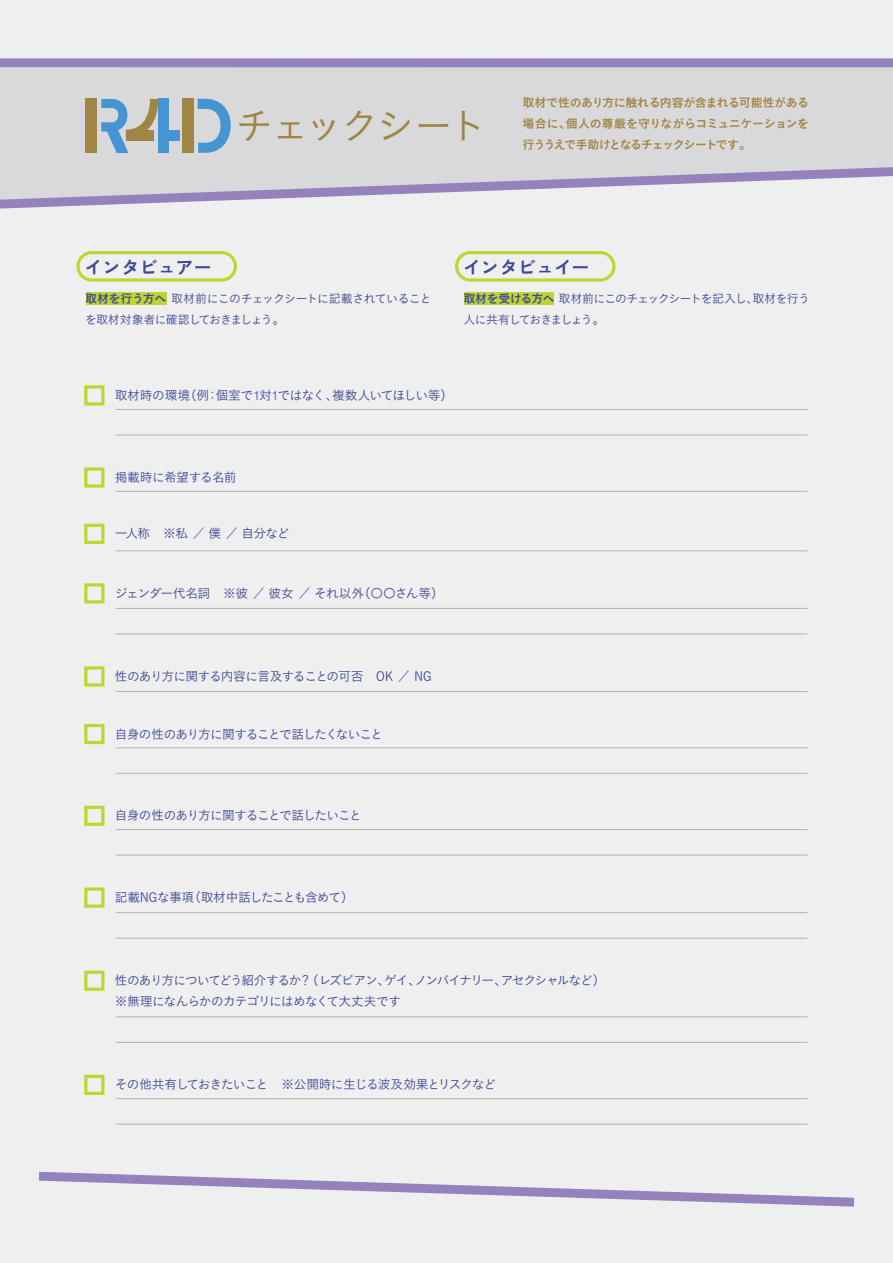
<style>
.page{position:relative;width:893px;height:1263px;background:#efefef}
.page>*{position:absolute;margin:0;border:0;box-sizing:border-box;transform-origin:0 0}
.t1{font:38.25px "Koburina Go Std W3";letter-spacing:-.07em;color:#9f8645}
.t2{font:700 18px "Zen Kaku Gothic New";color:#3e4994}
.t3{font:12.75px/21px "Koburina Go Std W3";letter-spacing:-.07em;color:#3e4994}
.t4{font:12.75px "Koburina Go Std W3";letter-spacing:-.03em;color:#3e4994}
.t5{font:12.75px "Koburina Go Std W3";letter-spacing:-.045em;color:#3e4994}
.t6{font:12px/21px "Koburina Go Std W3";letter-spacing:-.07em;color:#3e4994}
.t7{font:12px/21px "Koburina Go Std W6";letter-spacing:-.055em;color:#9f8645;text-align:justify}
.s1{font-family:"Koburina Go Std W6"}
.s2{font-family:"Helvetica Neue LT Std";font-weight:300}
.s3{font-family:"Koburina Go Std W1"}
</style>
<div class="page">
<div style="left:84px;top:583px;width:20px;height:20px;border:3px solid #c0d630"></div>
<hr style="left:116px;top:633px;width:691px;height:1px;background:#b5b5b6">
<hr style="left:116px;top:608px;width:691px;height:1px;background:#b5b5b6">
<div style="left:84px;top:666px;width:20px;height:20px;border:3px solid #c0d630"></div>
<hr style="left:116px;top:691px;width:691px;height:1px;background:#b5b5b6">
<div style="left:84px;top:806px;width:20px;height:20px;border:3px solid #c0d630"></div>
<hr style="left:116px;top:829px;width:691px;height:1px;background:#b5b5b6">
<hr style="left:116px;top:854px;width:691px;height:2px;background:#b5b5b6">
<svg style="left:38px;top:1171px;width:817px;height:36px"></svg>
<div style="left:84px;top:385px;width:20px;height:21px;border:3px solid #c0d630"></div>
<hr style="left:116px;top:434px;width:691px;height:1px;background:#b5b5b6">
<hr style="left:116px;top:409px;width:691px;height:1px;background:#b5b5b6">
<div style="left:84px;top:467px;width:20px;height:21px;border:3px solid #c0d630"></div>
<hr style="left:116px;top:491px;width:691px;height:1px;background:#b5b5b6">
<div style="left:84px;top:524px;width:20px;height:20px;border:3px solid #c0d630"></div>
<hr style="left:116px;top:550px;width:691px;height:1px;background:#b5b5b6">
<div style="left:84px;top:724px;width:20px;height:20px;border:3px solid #c0d630"></div>
<hr style="left:116px;top:747px;width:691px;height:1px;background:#b5b5b6">
<hr style="left:116px;top:773px;width:691px;height:1px;background:#b5b5b6">
<div style="left:84px;top:1075px;width:20px;height:20px;border:3px solid #c0d630"></div>
<hr style="left:116px;top:1098px;width:691px;height:1px;background:#b5b5b6">
<hr style="left:116px;top:1123px;width:691px;height:2px;background:#b5b5b6">
<div style="left:86px;top:292px;width:80px;height:13px;background:#c0d630"></div>
<div style="left:464px;top:292px;width:90px;height:13px;background:#c0d630"></div>
<div style="left:76px;top:251px;width:161px;height:31px;border:3px solid #c0d630;border-radius:14px"></div>
<div style="left:455px;top:251px;width:160px;height:31px;border:3px solid #c0d630;border-radius:14px"></div>
<div style="left:0;top:67px;width:893px;height:95px;background:#d9d9dc"></div>
<div style="left:0;top:58px;width:893px;height:9px;background:#9382bb"></div>
<svg style="left:0;top:162px;width:893px;height:47px"></svg>
<div style="left:182px;top:99px;width:12px;height:54px;background:#9f8645"></div>
<svg style="left:198px;top:99px;width:33px;height:54px;background:#94b9d7"></svg>
<div style="left:167px;top:131px;width:13px;height:10px;background:#4595d2"></div>
<div style="left:158px;top:99px;width:11px;height:54px;background:#4595d2"></div>
<div style="left:86px;top:99px;width:11px;height:54px;background:#9f8645"></div>
<svg style="left:101px;top:99px;width:57px;height:54px;background:#a7b7bb"></svg>
<div style="left:84px;top:887px;width:20px;height:21px;border:3px solid #c0d630"></div>
<hr style="left:116px;top:912px;width:691px;height:1px;background:#b5b5b6">
<hr style="left:116px;top:938px;width:691px;height:1px;background:#b5b5b6">
<div style="left:84px;top:970px;width:20px;height:21px;border:3px solid #c0d630"></div>
<hr style="left:116px;top:1016px;width:691px;height:1px;background:#b5b5b6">
<hr style="left:116px;top:1042px;width:691px;height:1px;background:#b5b5b6">
<h1 class="t1" style="left:235px;top:97px;width:252px">チェックシート</h1>
<p class="t7" style="left:523px;top:92px;width:288px">取材で性のあり方に触れる内容が含まれる可能性がある場合に、個人の尊厳を守りながらコミュニケーションを行ううえで手助けとなるチェックシートです。</p>
<h2 class="t2" style="left:85px;top:256px;width:129px">インタビュアー</h2>
<p class="t6" style="left:85px;top:288px;width:348px"><span class="s1">取材を行う方へ</span> 取材前にこのチェックシートに記載されていることを取材対象者に確認しておきましょう。</p>
<h2 class="t2" style="left:463px;top:256px;width:128px">インタビュイー</h2>
<p class="t6" style="left:464px;top:288px;width:348px"><span class="s1">取材を受ける方へ</span> 取材前にこのチェックシートを記入し、取材を行う人に共有しておきましょう。</p>
<p class="t4" style="left:115px;top:386px;width:340px">取材時の環境（例：個室で<span class="s2">1</span>対<span class="s2">1</span>ではなく、複数人いてほしい等）</p>
<p class="t5" style="left:115px;top:468px;width:123px">掲載時に希望する名前</p>
<p class="t3" style="left:115px;top:523px;width:176px">一人称　※私 <span class="s3">／</span>僕 <span class="s3">／</span>自分など</p>
<p class="t3" style="left:115px;top:582px;width:331px">ジェンダー代名詞　※彼 <span class="s3">／</span>彼女 <span class="s3">／</span>それ以外（〇〇さん等）</p>
<p class="t3" style="left:115px;top:665px;width:318px">性のあり方に関する内容に言及することの可否　OK <span class="s3">／</span> NG</p>
<p class="t3" style="left:115px;top:723px;width:270px">自身の性のあり方に関することで話したくないこと</p>
<p class="t3" style="left:115px;top:805px;width:249px">自身の性のあり方に関することで話したいこと</p>
<p class="t3" style="left:115px;top:887px;width:240px">記載NGな事項（取材中話したことも含めて）</p>
<p class="t3" style="left:115px;top:970px;width:492px">性のあり方についてどう紹介するか？（レズビアン、ゲイ、ノンバイナリー、アセクシャルなど）※無理になんらかのカテゴリにはめなくて大丈夫です</p>
<p class="t3" style="left:115px;top:1074px;width:383px">その他共有しておきたいこと　※公開時に生じる波及効果とリスクなど</p>
</div>
